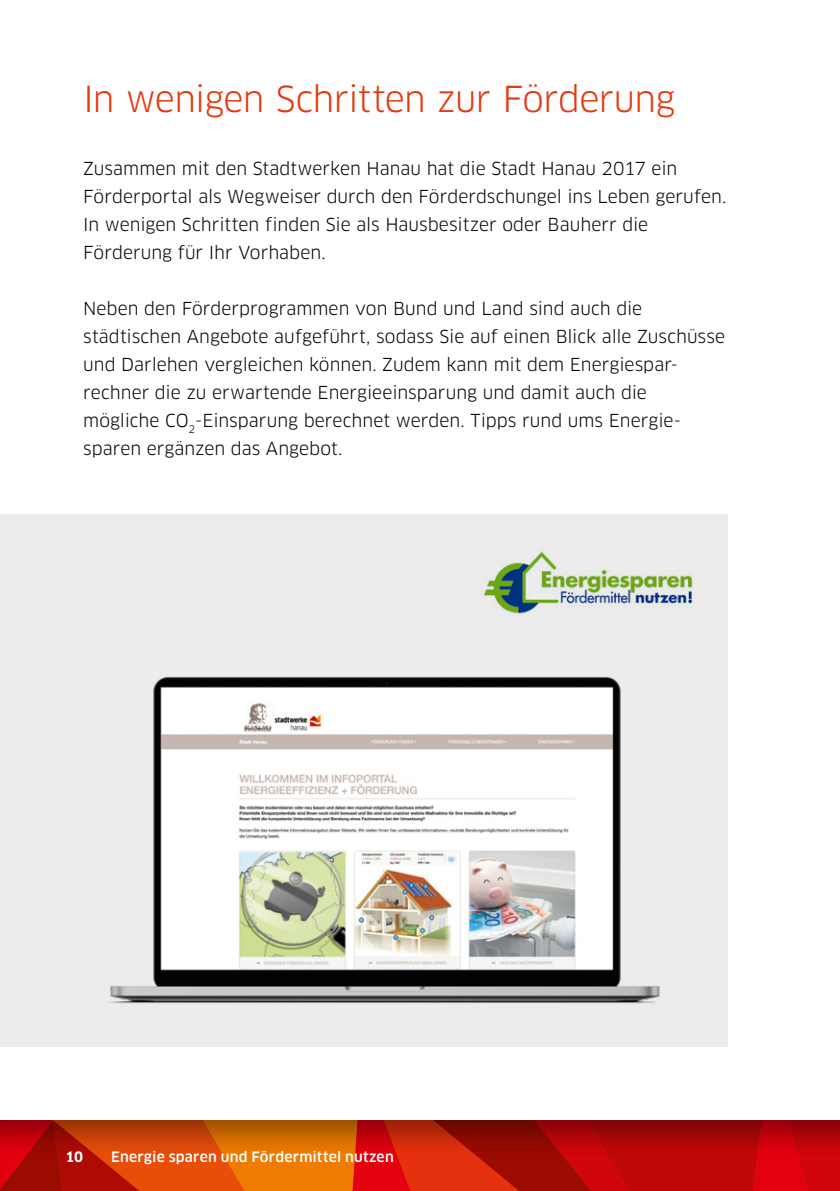
<style>
.page{position:relative;width:840px;height:1191px;background:#fff}
.page>*{position:absolute;margin:0;border:0;box-sizing:border-box;transform-origin:0 0}
.t1{font:35px "Clan OT";letter-spacing:-.02em;color:#e6370d}
.t2{font:17.6px/28px "Clan OT";color:#000}
.t3{font:500 14px "Clan OT";letter-spacing:.015em;color:#fff}
.t4{font:700 14px "Clan OT";color:#fff}
</style>
<div class="page">
<div style="left:0;top:1118px;width:839px;height:73px;background:#000;opacity:.4"></div>
<div style="left:0;top:514px;width:727px;height:532px;background:#ececed"></div>
<img style="left:483px;top:548px;width:210px;height:58px">
<img style="left:66px;top:606px;width:640px;height:441px">
<h1 class="t1" style="left:83px;top:78px;width:593px">In wenigen Schritten zur Förderung</h1>
<p class="t2" style="left:83px;top:155px;width:644px">Zusammen mit den Stadtwerken Hanau hat die Stadt Hanau 2017 ein Förderportal als Wegweiser durch den Förderdschungel ins Leben gerufen.<br>In wenigen Schritten finden Sie als Hausbesitzer oder Bauherr die Förderung für Ihr Vorhaben.</p>
<p class="t2" style="left:83px;top:295px;width:643px">Neben den Förderprogrammen von Bund und Land sind auch die städtischen Angebote aufgeführt, sodass Sie auf einen Blick alle Zuschüsse und Darlehen vergleichen können. Zudem kann mit dem Energiespar&shy;rechner die zu erwartende Energieeinsparung und damit auch die mögliche CO<sub>2</sub>-Einsparung berechnet werden. Tipps rund ums Energie&shy;sparen ergänzen das Angebot.</p>
<p class="t4" style="left:65px;top:1149px;width:19px">10</p>
<p class="t3" style="left:111px;top:1149px;width:284px">Energie sparen und Fördermittel nutzen</p>
</div>
